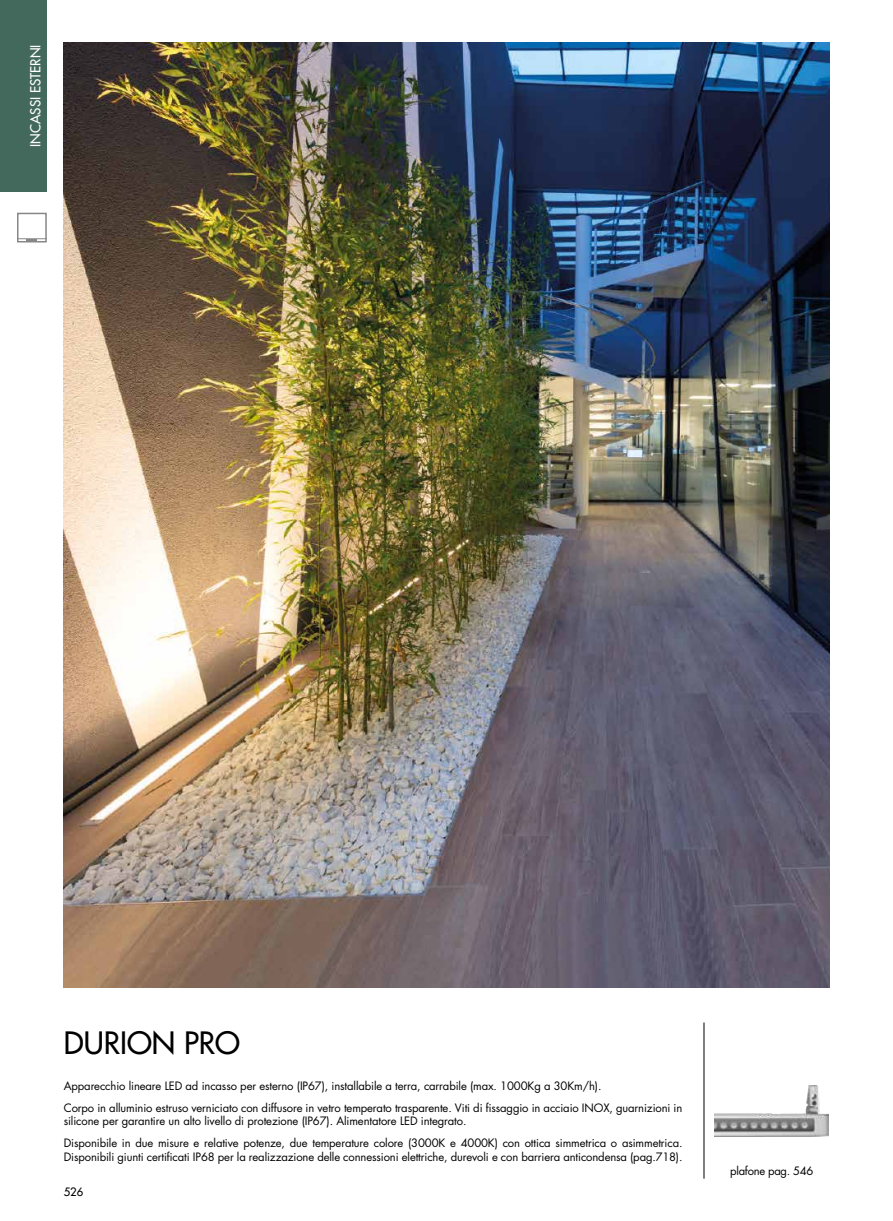
<style>
.page{position:relative;width:893px;height:1221px;background:#fff}
.page>*{position:absolute;margin:0;border:0;box-sizing:border-box;transform-origin:0 0}
.t1{font:500 30px "Futura Std";color:#000}
.t2{font:500 13.5px "Futura Std";color:#fff}
.t3{font:11.25px/22px "Futura Std";letter-spacing:-.01em;color:#000}
.t4{font:500 11.25px "Futura Std";color:#000}
</style>
<div class="page">
<svg style="left:20px;top:238px;width:24px;height:1px"></svg>
<div style="left:17px;top:213px;width:30px;height:29px;border:2px solid #878787"></div>
<div style="left:0;top:0;width:47px;height:191px;background:#43695c"></div>
<img style="left:64px;top:43px;width:765px;height:943px">
<hr style="left:704px;top:1022px;width:1px;height:156px;background:#000">
<img style="left:714px;top:1085px;width:114px;height:50px">
<p class="t2" style="left:27px;top:147px;width:104px;rotate:-90deg">INCASSI ESTERNI</p>
<h1 class="t1" style="left:64px;top:1024px;width:178px">DURION PRO</h1>
<p class="t3" style="left:64px;top:1074px;width:620px">Apparecchio lineare LED ad incasso per esterno (IP67), installabile a terra, carrabile (max. 1000Kg a 30Km/h).<br>Corpo in alluminio estruso verniciato con diffusore in vetro temperato trasparente. Viti di fissaggio in acciaio INOX, guarnizioni in</p>
<p class="t3" style="left:64px;top:1110px;width:620px">silicone per garantire un alto livello di protezione (IP67). Alimentatore LED integrato.<br>Disponibile in due misure e relative potenze, due temperature colore (3000K e 4000K) con ottica simmetrica o asimmetrica.</p>
<p class="t3" style="left:64px;top:1145px;width:620px">Disponibili giunti certificati IP68 per la realizzazione delle connessioni elettriche, durevoli e con barriera anticondensa (pag.718).</p>
<p class="t4" style="left:64px;top:1184px;width:21px">526</p>
<p class="t3" style="left:730px;top:1159px;width:85px">plafone pag. 546</p>
</div>
